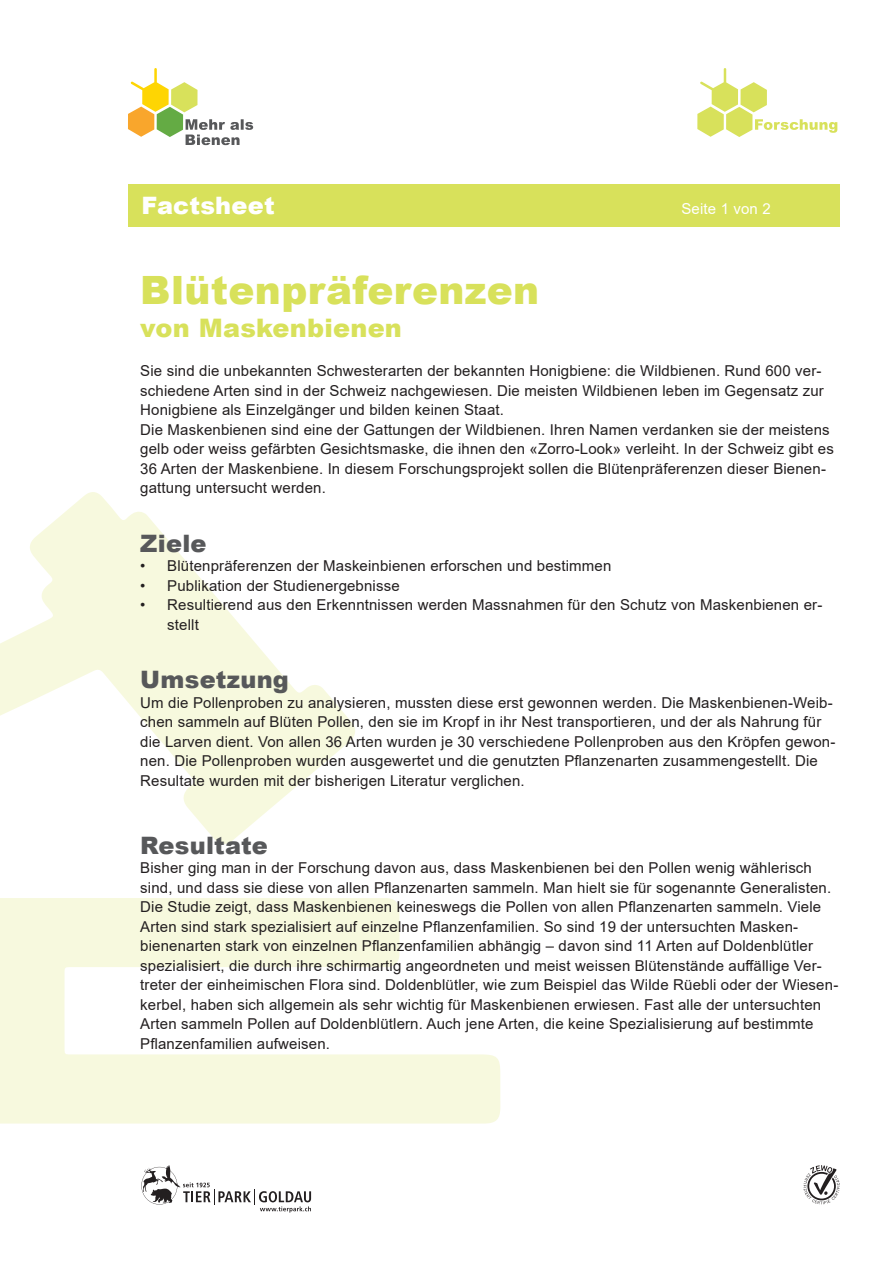
<style>
.page{position:relative;width:893px;height:1263px;background:#fff}
.page>*{position:absolute;margin:0;border:0;box-sizing:border-box;transform-origin:0 0}
.Titel{font:900 39px "Arial";letter-spacing:.01em;color:#d8e15b}
.Titel-2{font:900 25.5px "Arial";letter-spacing:.01em;color:#d8e15b}
.Titel-Text{font:900 24px "Arial";letter-spacing:.01em;color:#57585a}
.Titel-Text_Weiss{font:900 24px "Arial";letter-spacing:.01em;color:#fff}
.Lauftext{font:15px/19.5px "Arial";letter-spacing:.01em;color:#231f20}
.Titel-Text_Weiss-2{font:15px "Arial";letter-spacing:.01em;color:#fff}
</style>
<div class="page">
<svg style="left:803px;top:1165px;width:37px;height:39px"></svg>
<svg style="left:141px;top:1165px;width:170px;height:47px"></svg>
<svg style="left:128px;top:68px;width:125px;height:77px"></svg>
<svg style="left:0;top:492px;width:500px;height:631px"></svg>
<div style="left:128px;top:184px;width:712px;height:43px;background:#d8e15b"></div>
<svg style="left:697px;top:68px;width:140px;height:69px"></svg>
<p class="Titel-Text_Weiss" style="left:141px;top:188px;width:135px">Factsheet</p>
<p class="Titel-Text_Weiss-2" style="left:681px;top:199px;width:91px">Seite 1 von 2</p>
<p class="Titel" style="left:140px;top:262px;width:400px">Blütenpräferenzen</p>
<p class="Titel-2" style="left:140px;top:310px;width:263px">von Maskenbienen</p>
<p class="Lauftext" style="left:140px;top:361px;width:685px">Sie sind die unbekannten Schwesterarten der bekannten Honigbiene: die Wildbienen. Rund 600 ver&shy;schiedene Arten sind in der Schweiz nachgewiesen. Die meisten Wildbienen leben im Gegensatz zur<br>Honigbiene als Einzelgänger und bilden keinen Staat.</p>
<p class="Lauftext" style="left:140px;top:420px;width:695px">Die Maskenbienen sind eine der Gattungen der Wildbienen. Ihren Namen verdanken sie der meistens gelb oder weiss gefärbten Gesichtsmaske, die ihnen den «Zorro-Look» verleiht. In der Schweiz gibt es 36 Arten der Maskenbiene. In diesem Forschungsprojekt sollen die Blütenpräferenzen dieser Bienen&shy;gattung untersucht werden.</p>
<p class="Titel-Text" style="left:140px;top:526px;width:68px">Ziele</p>
<p class="Lauftext" style="left:140px;top:556px;width:473px">• Blütenpräferenzen der Maskeinbienen erforschen und bestimmen</p>
<p class="Lauftext" style="left:140px;top:576px;width:261px">• Publikation der Studienergebnisse</p>
<p class="Lauftext" style="left:167px;top:595px;width:657px;text-indent:-27px">• Resultierend aus den Erkenntnissen werden Massnahmen für den Schutz von Maskenbienen er&shy;stellt</p>
<p class="Titel-Text" style="left:140px;top:662px;width:150px">Umsetzung</p>
<p class="Lauftext" style="left:140px;top:693px;width:697px">Um die Pollenproben zu analysieren, mussten diese erst gewonnen werden. Die Maskenbienen-Weib&shy;chen sammeln auf Blüten Pollen, den sie im Kropf in ihr Nest transportieren, und der als Nahrung für die Larven dient. Von allen 36 Arten wurden je 30 verschiedene Pollenproben aus den Kröpfen gewon&shy;nen. Die Pollenproben wurden ausgewertet und die genutzten Pflanzenarten zusammengestellt. Die Resultate wurden mit der bisherigen Literatur verglichen.</p>
<p class="Titel-Text" style="left:140px;top:828px;width:129px">Resultate</p>
<p class="Lauftext" style="left:140px;top:858px;width:699px">Bisher ging man in der Forschung davon aus, dass Maskenbienen bei den Pollen wenig wählerisch sind, und dass sie diese von allen Pflanzenarten sammeln. Man hielt sie für sogenannte Generalisten.<br>Die Studie zeigt, dass Maskenbienen keineswegs die Pollen von allen Pflanzenarten sammeln. Viele Arten sind stark spezialisiert auf einzelne Pflanzenfamilien. So sind 19 der untersuchten Masken&shy;bienenarten stark von einzelnen Pflanzenfamilien abhängig – davon sind 11 Arten auf Doldenblütler spezialisiert, die durch ihre schirmartig angeordneten und meist weissen Blütenstände auffällige Ver&shy;treter der einheimischen Flora sind. Doldenblütler, wie zum Beispiel das Wilde Rüebli oder der Wiesen&shy;kerbel, haben sich allgemein als sehr wichtig für Maskenbienen erwiesen. Fast alle der untersuchten Arten sammeln Pollen auf Doldenblütlern. Auch jene Arten, die keine Spezialisierung auf bestimmte Pflanzenfamilien aufweisen.</p>
</div>
